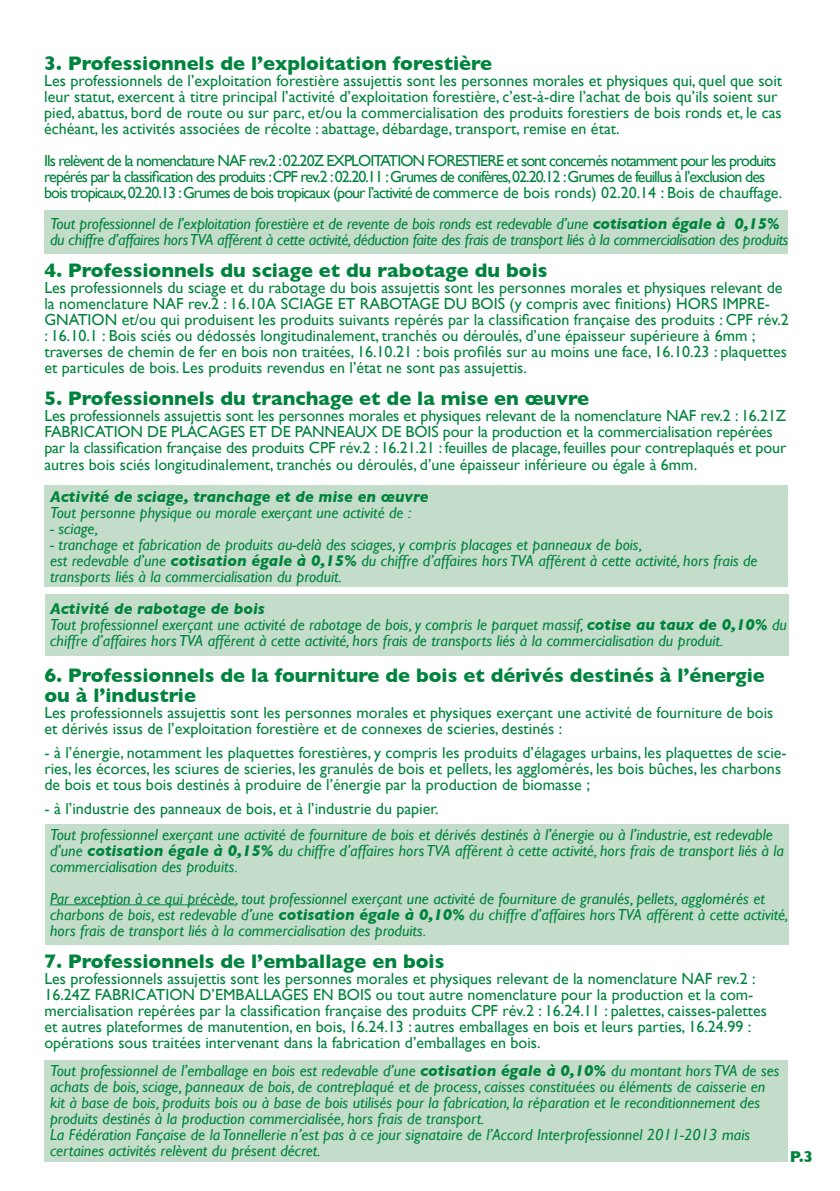
<style>
.page{position:relative;width:840px;height:1191px;background:#fff}
.page>*{position:absolute;margin:0;border:0;box-sizing:border-box;transform-origin:0 0}
.t1{font:700 20px/20px "Gill Sans";color:#00843d}
.t2{font:16px/16px "Gill Sans";color:#00843d}
.t3{font:italic 16px/16px "Gill Sans";color:#00843d}
.t4{font:16px/16px "Gill Sans";letter-spacing:-.06em;color:#00843d}
.t5{font:italic 16px/16px "Gill Sans";letter-spacing:-.02em;color:#00843d}
.t6{font:italic 700 16px "Gill Sans";color:#00843d}
.titre_1{font:700 16px "Gill Sans";color:#00843d}
.s1{font-weight:700}
</style>
<div class="page">
<div style="left:44px;top:210px;width:743px;height:44px;background:#c4ddcb"></div>
<div style="left:44px;top:1060px;width:743px;height:102px;background:#c4ddcb"></div>
<div style="left:45px;top:595px;width:743px;height:61px;background:#c4ddcb"></div>
<div style="left:44px;top:486px;width:743px;height:101px;background:#c4ddcb"></div>
<div style="left:45px;top:824px;width:743px;height:120px;background:#c4ddcb"></div>
<hr style="left:50px;top:904px;width:185px;height:1px;background:#00843d">
<p class="t1" style="left:44px;top:54px;width:449px">3. Professionnels de l’exploitation forestière</p>
<p class="t2" style="left:44px;top:73px;width:739px">Les professionnels de l’exploitation forestière assujettis sont les personnes morales et physiques qui, quel que soit leur statut, exercent à titre principal l’activité d’exploitation forestière, c’est-à-dire l’achat de bois qu’ils soient sur pied, abattus, bord de route ou sur parc, et/ou la commercialisation des produits forestiers de bois ronds et, le cas échéant, les activités associées de récolte : abattage, débardage, transport, remise en état.</p>
<p class="t4" style="left:44px;top:153px;width:739px">Ils relèvent de la nomenclature NAF rev.2 :02.20Z EXPLOITATION FORESTIERE et sont concernés notamment pour les produits repérés par la classification des produits :CPF rev.2 :02.20.11 :Grumes de conifères,02.20.12 :Grumes de feuillus à l’exclusion des bois tropicaux,02.20.13 :Grumes de bois tropicaux (pour l’activité de commerce de bois ronds) 02.20.14 : Bois de chauffage.</p>
<p class="t5" style="left:50px;top:216px;width:739px">Tout professionnel de l’exploitation forestière et de revente de bois ronds est redevable d’une <span class="s1">cotisation égale à 0,15% </span>du chiffre d’affaires hors TVA afférent à cette activité, déduction faite des frais de transport liés à la commercialisation des produits</p>
<p class="t1" style="left:44px;top:260px;width:504px">4. Professionnels du sciage et du rabotage du bois</p>
<p class="t2" style="left:44px;top:280px;width:745px">Les professionnels du sciage et du rabotage du bois assujettis sont les personnes morales et physiques relevant de la nomenclature NAF rev.2 : 16.10A SCIAGE ET RABOTAGE DU BOIS (y compris avec finitions) HORS IMPRE-GNATION et/ou qui produisent les produits suivants repérés par la classification française des produits : CPF rév.2 : 16.10.1 : Bois sciés ou dédossés longitudinalement, tranchés ou déroulés, d’une épaisseur supérieure à 6mm ; traverses de chemin de fer en bois non traitées, 16.10.21 : bois profilés sur au moins une face, 16.10.23 : plaquettes et particules de bois. Les produits revendus en l’état ne sont pas assujettis.</p>
<p class="t1" style="left:44px;top:388px;width:545px">5. Professionnels du tranchage et de la mise en œuvre</p>
<p class="t2" style="left:44px;top:408px;width:743px">Les professionnels assujettis sont les personnes morales et physiques relevant de la nomenclature NAF rev.2 : 16.21Z FABRICATION DE PLACAGES ET DE PANNEAUX DE BOIS pour la production et la commercialisation repérées par la classification française des produits CPF rév.2 : 16.21.21 : feuilles de placage, feuilles pour contreplaqués et pour autres bois sciés longitudinalement, tranchés ou déroulés, d’une épaisseur inférieure ou égale à 6mm.</p>
<p class="t6" style="left:50px;top:487px;width:380px">Activité de sciage, tranchage et de mise en œuvre</p>
<p class="t3" style="left:50px;top:504px;width:362px">Tout personne physique ou morale exerçant une activité de :</p>
<p class="t3" style="left:50px;top:520px;width:50px">- sciage,</p>
<p class="t3" style="left:50px;top:536px;width:593px">- tranchage et fabrication de produits au-delà des sciages, y compris placages et panneaux de bois,</p>
<p class="t3" style="left:50px;top:552px;width:708px">est redevable d’une <span class="s1">cotisation égale à 0,15%</span> du chiffre d’affaires hors TVA afférent à cette activité, hors frais de transports liés à la commercialisation du produit.</p>
<p class="t6" style="left:50px;top:599px;width:216px">Activité de rabotage de bois</p>
<p class="t3" style="left:50px;top:616px;width:738px">Tout professionnel exerçant une activité de rabotage de bois, y compris le parquet massif, <span class="s1">cotise au taux de 0,10%</span> du chiffre d’affaires hors TVA afférent à cette activité, hors frais de transports liés à la commercialisation du produit.</p>
<p class="t1" style="left:44px;top:664px;width:721px">6. Professionnels de la fourniture de bois et dérivés destinés à l’énergie ou à l’industrie</p>
<p class="t2" style="left:44px;top:704px;width:730px">Les professionnels assujettis sont les personnes morales et physiques exerçant une activité de fourniture de bois et dérivés issus de l’exploitation forestière et de connexes de scieries, destinés :</p>
<p class="t2" style="left:44px;top:744px;width:743px">- à l’énergie, notamment les plaquettes forestières, y compris les produits d’élagages urbains, les plaquettes de scie&shy;ries, les écorces, les sciures de scieries, les granulés de bois et pellets, les agglomérés, les bois bûches, les charbons de bois et tous bois destinés à produire de l’énergie par la production de biomasse ;</p>
<p class="t2" style="left:44px;top:800px;width:395px">- à l’industrie des panneaux de bois, et à l’industrie du papier.</p>
<p class="t3" style="left:50px;top:826px;width:735px">Tout professionnel exerçant une activité de fourniture de bois et dérivés destinés à l’énergie ou à l’industrie, est redevable d’une <span class="s1">cotisation égale à 0,15%</span> du chiffre d’affaires hors TVA afférent à cette activité, hors frais de transport liés à la commercialisation des produits.</p>
<p class="t3" style="left:50px;top:890px;width:739px">Par exception à ce qui précède, tout professionnel exerçant une activité de fourniture de granulés, pellets, agglomérés et charbons de bois, est redevable d’une <span class="s1">cotisation égale à 0,10%</span> du chiffre d’affaires hors TVA afférent à cette activité, hors frais de transport liés à la commercialisation des produits.</p>
<p class="t1" style="left:44px;top:950px;width:401px">7. Professionnels de l’emballage en bois</p>
<p class="t2" style="left:44px;top:970px;width:723px">Les professionnels assujettis sont les personnes morales et physiques relevant de la nomenclature NAF rev.2 :<br>16.24Z FABRICATION D’EMBALLAGES EN BOIS ou tout autre nomenclature pour la production et la com&shy;mercialisation repérées par la classification française des produits CPF rév.2 : 16.24.11 : palettes, caisses-palettes et autres plateformes de manutention, en bois, 16.24.13 : autres emballages en bois et leurs parties, 16.24.99 : opérations sous traitées intervenant dans la fabrication d’emballages en bois.</p>
<p class="t3" style="left:50px;top:1062px;width:730px">Tout professionnel de l’emballage en bois est redevable d’une <span class="s1">cotisation égale à 0,10%</span> du montant hors TVA de ses achats de bois, sciage, panneaux de bois, de contreplaqué et de process, caisses constituées ou éléments de caisserie en kit à base de bois, produits bois ou à base de bois utilisés pour la fabrication, la réparation et le reconditionnement des produits destinés à la production commercialisée, hors frais de transport.</p>
<p class="t3" style="left:50px;top:1126px;width:701px">La Fédération Fançaise de la Tonnellerie n’est pas à ce jour signataire de l’Accord Interprofessionnel 2011-2013 mais certaines activités relèvent du présent décret.</p>
<p class="titre_1" style="left:789px;top:1147px;width:25px">P.3</p>
</div>
